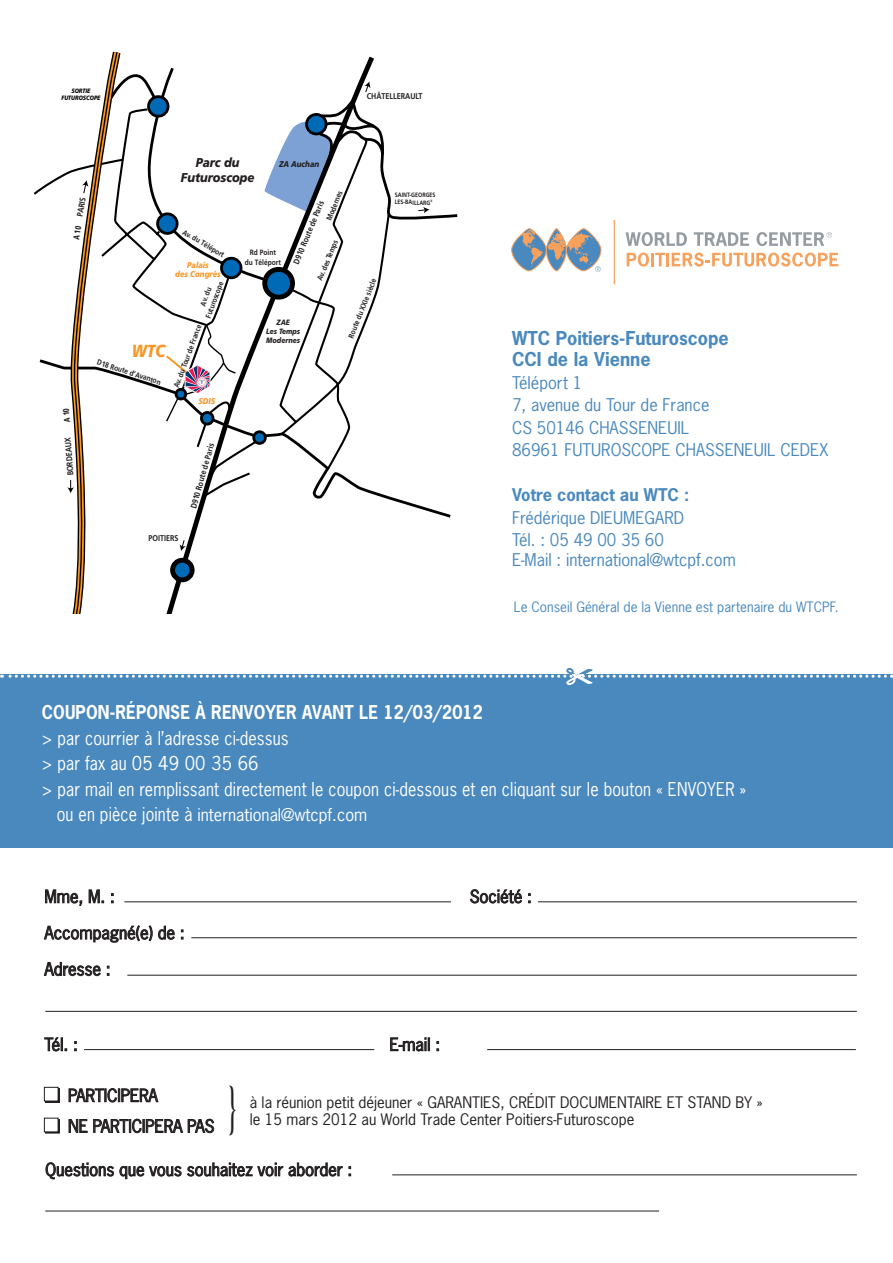
<style>
.page{position:relative;width:893px;height:1263px;background:#fff}
.page>*{position:absolute;margin:0;border:0;box-sizing:border-box;transform-origin:0 0}
.t1{font:57px "News Gothic Std";color:#231f20;scale:.5 1}
.t2{font:18px "News Gothic Std";letter-spacing:.01em;color:#fff;scale:.9 1}
.t3{font:700 18px "News Gothic Std";letter-spacing:.01em;color:#fff;scale:.9 1}
.t4{font:700 18px "News Gothic Std";color:#4a89be}
.t5{font:italic 900 17.4px "Frutiger";color:#f79727;scale:.86 1}
.t6{font:16.65px "News Gothic Std";color:#231f20}
.t7{font:16.5px "News Gothic Std";color:#4a89be}
.t8{font:16.5px "News Gothic Std";color:#fff}
.t9{font:700 16.5px "News Gothic Std";color:#4a89be}
.t10{font:15px "News Gothic Std";color:#231f20}
.t11{font:13.5px "News Gothic Std";color:#4a89be}
.t12{font:italic 900 12.9px/15.5px "Frutiger";color:#231f20;text-align:center;scale:.9 1}
.t13{font:700 8.4px "Frutiger";letter-spacing:-.005em;color:#231f20;scale:.86 1}
.t14{font:italic 900 8.4px/8.4px "Frutiger";color:#f79727;text-align:center;scale:.86 1}
.t15{font:italic 900 8.4px "Frutiger";color:#231f20;scale:.86 1}
.t16{font:700 7.65px/9.1px "Frutiger";color:#231f20;text-align:center;scale:.86 1}
.t17{font:italic 900 7.65px/9.1px "Frutiger";color:#231f20;text-align:center;scale:.86 1}
.t18{font:700 6.3px/7.5px "Frutiger";letter-spacing:-.005em;color:#231f20;scale:.86 1}
.t19{font:italic 900 6.3px/7.5px "Frutiger";color:#000;text-align:center;scale:.86 1}
.s1{font-size:18px}
</style>
<div class="page">
<svg style="left:45px;top:889px;width:37px;height:17px"></svg>
<svg style="left:89px;top:889px;width:15px;height:15px"></svg>
<svg style="left:111px;top:893px;width:3px;height:10px"></svg>
<svg style="left:470px;top:889px;width:52px;height:15px"></svg>
<svg style="left:528px;top:893px;width:3px;height:10px"></svg>
<svg style="left:44px;top:925px;width:131px;height:18px"></svg>
<svg style="left:181px;top:929px;width:2px;height:10px"></svg>
<svg style="left:44px;top:961px;width:57px;height:15px"></svg>
<svg style="left:107px;top:966px;width:2px;height:10px"></svg>
<svg style="left:44px;top:1037px;width:23px;height:14px"></svg>
<svg style="left:74px;top:1041px;width:3px;height:10px"></svg>
<svg style="left:390px;top:1037px;width:40px;height:14px"></svg>
<svg style="left:437px;top:1041px;width:2px;height:10px"></svg>
<svg style="left:68px;top:1088px;width:91px;height:14px"></svg>
<svg style="left:68px;top:1118px;width:146px;height:15px"></svg>
<div style="left:45px;top:1088px;width:15px;height:15px;background:#231f20"></div>
<div style="left:44px;top:1087px;width:14px;height:14px;background:#fff"></div>
<div style="left:44px;top:1087px;width:14px;height:14px;border:1px solid #231f20"></div>
<div style="left:45px;top:1119px;width:15px;height:14px;background:#231f20"></div>
<div style="left:44px;top:1118px;width:14px;height:14px;background:#fff"></div>
<div style="left:44px;top:1118px;width:14px;height:14px;border:1px solid #231f20"></div>
<hr style="left:124px;top:901px;width:327px;height:1px;background:#231f20">
<hr style="left:538px;top:901px;width:319px;height:1px;background:#231f20">
<hr style="left:191px;top:937px;width:666px;height:1px;background:#231f20">
<hr style="left:127px;top:975px;width:730px;height:1px;background:#231f20">
<hr style="left:45px;top:1011px;width:812px;height:1px;background:#231f20">
<hr style="left:84px;top:1049px;width:290px;height:1px;background:#231f20">
<hr style="left:487px;top:1049px;width:369px;height:1px;background:#231f20">
<svg style="left:45px;top:1162px;width:298px;height:17px"></svg>
<svg style="left:349px;top:1166px;width:2px;height:10px"></svg>
<hr style="left:392px;top:1174px;width:465px;height:1px;background:#231f20">
<hr style="left:45px;top:1211px;width:614px;height:1px;background:#231f20">
<svg style="left:511px;top:228px;width:91px;height:44px"></svg>
<hr style="left:614px;top:220px;width:1px;height:64px;background:#f8a15c">
<svg style="left:627px;top:253px;width:211px;height:14px"></svg>
<svg style="left:625px;top:232px;width:62px;height:14px"></svg>
<svg style="left:694px;top:232px;width:55px;height:14px"></svg>
<svg style="left:757px;top:232px;width:75px;height:14px"></svg>
<div style="left:0;top:675px;width:893px;height:173px;background:#4a89be"></div>
<svg style="left:1px;top:668px;width:884px;height:17px"></svg>
<svg style="left:34px;top:52px;width:423px;height:561px"></svg>
<p class="t19" style="left:61px;top:87px;width:47px">SORTIE<br>FUTUROSCOPE</p>
<p class="t12" style="left:181px;top:154px;width:83px">Parc du<br>Futuroscope</p>
<p class="t15" style="left:279px;top:159px;width:48px">ZA Auchan</p>
<p class="t13" style="left:367px;top:91px;width:66px">CHÂTELLERAULT</p>
<p class="t13" style="left:75px;top:215px;width:24px;rotate:-79deg">PARIS</p>
<p class="t16" style="left:186px;top:227px;width:57px;rotate:31deg">Av. du Téléport</p>
<p class="t14" style="left:175px;top:261px;width:54px">Palais<br>des Congrès</p>
<p class="t16" style="left:195px;top:313px;width:46px;rotate:-70deg">Av. du<br>Futuroscope</p>
<p class="t16" style="left:172px;top:386px;width:79px;rotate:-70deg">Av. du Tour de France</p>
<p class="t5" style="left:132px;top:341px;width:40px">WTC</p>
<p class="t16" style="left:99px;top:357px;width:79px;rotate:18deg">D18 Route d’Avanton</p>
<p class="t14" style="left:198px;top:396px;width:21px">SDIS</p>
<p class="t13" style="left:66px;top:476px;width:47px;rotate:-95deg">BORDEAUX</p>
<p class="t13" style="left:148px;top:533px;width:36px">POITIERS</p>
<p class="t13" style="left:188px;top:507px;width:80px;rotate:-74deg">D910 Route de Paris</p>
<p class="t16" style="left:324px;top:218px;width:38px;rotate:-68deg">Modernes</p>
<p class="t13" style="left:291px;top:262px;width:80px;rotate:-68deg">D910 Route de Paris</p>
<p class="t16" style="left:315px;top:279px;width:52px;rotate:-68deg">Av. des Temps</p>
<p class="t16" style="left:245px;top:248px;width:43px">Rd Point du Téléport</p>
<p class="t16" style="left:346px;top:336px;width:75px;rotate:-68deg">Route du XXIe siècle</p>
<p class="t17" style="left:266px;top:317px;width:41px">ZAE<br>Les Temps<br>Modernes</p>
<p class="t18" style="left:395px;top:191px;width:49px">SAINT-GEORGES<br>LES-BAILLARG<sup>X</sup></p>
<p class="t4" style="left:512px;top:326px;width:218px">WTC Poitiers-Futuroscope</p>
<p class="t4" style="left:512px;top:347px;width:140px">CCI de la Vienne</p>
<p class="t7" style="left:512px;top:372px;width:72px">Téléport 1</p>
<p class="t7" style="left:512px;top:394px;width:199px">7, avenue du Tour de France</p>
<p class="t7" style="left:512px;top:417px;width:179px">CS 50146 CHASSENEUIL</p>
<p class="t7" style="left:512px;top:439px;width:318px">86961 FUTUROSCOPE CHASSENEUIL CEDEX</p>
<p class="t9" style="left:512px;top:484px;width:179px">Votre contact au WTC :</p>
<p class="t7" style="left:512px;top:507px;width:174px">Frédérique DIEUMEGARD</p>
<p class="t7" style="left:512px;top:529px;width:153px">Tél. : 05 49 00 35 60</p>
<p class="t7" style="left:512px;top:549px;width:225px">E-Mail : international@wtcpf.com</p>
<p class="t11" style="left:514px;top:598px;width:326px">Le Conseil Général de la Vienne est partenaire du WTCPF.</p>
<p class="t3" style="left:42px;top:700px;width:492px">COUPON-RÉPONSE À RENVOYER AVANT LE 12/03/2012</p>
<p class="t2" style="left:42px;top:726px;width:276px">&gt; par courrier à l’adresse ci-dessus</p>
<p class="t2" style="left:42px;top:752px;width:242px">&gt; par fax au 05 49 00 35 66</p>
<p class="t2" style="left:42px;top:777px;width:784px">&gt; par mail en remplissant directement le coupon ci-dessous et en cliquant sur le bouton « ENVOYER »</p>
<p class="t8" style="left:57px;top:804px;width:312px"><span class="s1">ou en pièce jointe à</span> international@wtcpf.com</p>
<p class="t6" style="left:44px;top:886px;width:72px">Mme, M. :</p>
<p class="t6" style="left:470px;top:886px;width:64px">Société :</p>
<p class="t6" style="left:44px;top:922px;width:142px">Accompagné(e) de :</p>
<p class="t6" style="left:44px;top:958px;width:68px">Adresse :</p>
<p class="t6" style="left:44px;top:1034px;width:35px">Tél. :</p>
<p class="t6" style="left:390px;top:1034px;width:52px">E-mail :</p>
<p class="t6" style="left:68px;top:1085px;width:91px">PARTICIPERA</p>
<p class="t6" style="left:68px;top:1115px;width:148px">NE PARTICIPERA PAS</p>
<p class="t1" style="left:237px;top:1149px;width:20px;rotate:-180deg">{</p>
<p class="t6" style="left:45px;top:1159px;width:308px">Questions que vous souhaitez voir aborder :</p>
<p class="t10" style="left:250px;top:1092px;width:515px">à la réunion petit déjeuner « GARANTIES, CRÉDIT DOCUMENTAIRE ET STAND BY »</p>
<p class="t10" style="left:250px;top:1110px;width:386px">le 15 mars 2012 au World Trade Center Poitiers-Futuroscope</p>
</div>
